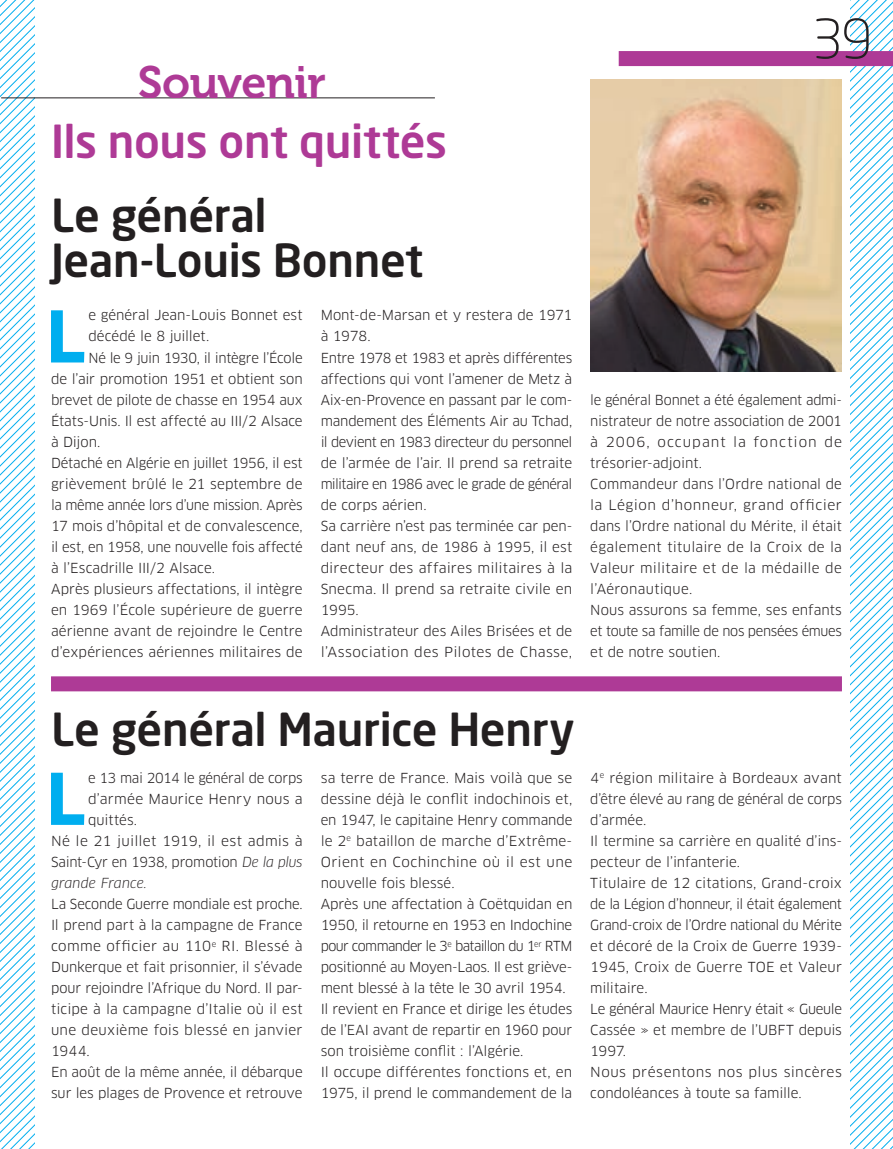
<style>
.page{position:relative;width:893px;height:1149px;background:#fff}
.page>*{position:absolute;margin:0;border:0;box-sizing:border-box;transform-origin:0 0}
._05_Tx_Lettrine{font:700 69.45px "Clan Pro";color:#00aeef}
.t1{font:300 54px "Neo Sans Pro";color:#231f20}
._01_Titre2{font:500 45px/45px "Neo Sans Pro";letter-spacing:-.01em;color:#231f20}
._01_Titre2-2{font:500 45px "Neo Sans Pro";letter-spacing:-.01em;color:#ae3a96}
._00_Tetiere_Coul_Cha{font:45px "Museo 700";letter-spacing:-.01em;color:#ae3a96}
._05_Tx{font:13.5px/21px "Clan Pro";color:#231f20;text-align:justify}
._05_Tx_Lettrine-2{font:13.5px/21px "Clan Pro";color:#231f20}
._05_Tx-2{font:13.5px/21px "Clan Pro";letter-spacing:.02em;color:#231f20}
.s1{font-style:italic}
</style>
<div class="page">
<svg style="left:850px;top:0;width:43px;height:1148px"></svg>
<svg style="left:0;top:0;width:34px;height:1148px"></svg>
<hr style="left:1px;top:98px;width:434px;height:1px;background:#231f20">
<img style="left:590px;top:79px;width:252px;height:292px">
<div style="left:619px;top:51px;width:274px;height:15px;background:#ae3a96"></div>
<div style="left:51px;top:676px;width:791px;height:15px;background:#ae3a96"></div>
<p class="_00_Tetiere_Coul_Cha" style="left:138px;top:57px;width:190px">Souvenir</p>
<p class="_01_Titre2-2" style="left:51px;top:113px;width:398px">Ils nous ont quittés</p>
<p class="_01_Titre2" style="left:51px;top:192px;width:374px">Le général<br>Jean-Louis Bonnet</p>
<p class="_05_Tx_Lettrine" style="left:46px;top:296px;width:41px">L</p>
<p class="_05_Tx_Lettrine-2" style="left:88px;top:305px;width:216px">e général Jean-Louis Bonnet est décédé le 8 juillet.</p>
<p class="_05_Tx" style="left:51px;top:347px;width:253px;text-indent:37px">Né le 9 juin 1930, il intègre l’École de l’air promotion 1951 et obtient son brevet de pilote de chasse en 1954 aux États-Unis. Il est affecté au III/2 Alsace à Dijon.</p>
<p class="_05_Tx" style="left:51px;top:452px;width:253px">Détaché en Algérie en juillet 1956, il est grièvement brûlé le 21 septembre de la même année lors d’une mission. Après 17 mois d’hôpital et de convalescence, il est, en 1958, une nouvelle fois affecté à l’Escadrille III/2 Alsace.</p>
<p class="_05_Tx" style="left:51px;top:578px;width:253px">Après plusieurs affectations, il intègre en 1969 l’École supérieure de guerre aérienne avant de rejoindre le Centre d’expériences aériennes militaires de</p>
<p class="_05_Tx" style="left:321px;top:305px;width:253px">Mont-de-Marsan et y restera de 1971 à 1978.</p>
<p class="_05_Tx" style="left:321px;top:347px;width:253px">Entre 1978 et 1983 et après différentes affections qui vont l’amener de Metz à Aix-en-Provence en passant par le com&shy;mandement des Éléments Air au Tchad, il devient en 1983 directeur du personnel de l’armée de l’air. Il prend sa retraite militaire en 1986 avec le grade de général de corps aérien.</p>
<p class="_05_Tx" style="left:321px;top:515px;width:253px">Sa carrière n’est pas terminée car pen&shy;dant neuf ans, de 1986 à 1995, il est directeur des affaires militaires à la Snecma. Il prend sa retraite civile en 1995.</p>
<p class="_05_Tx" style="left:321px;top:620px;width:253px">Administrateur des Ailes Brisées et de l’Association des Pilotes de Chasse,</p>
<h2 class="t1" style="left:812px;top:7px;width:62px">39</h2>
<p class="_05_Tx" style="left:590px;top:389px;width:253px">le général Bonnet a été également admi&shy;nistrateur de notre association de 2001 à 2006, occupant la fonction de trésorier-adjoint.</p>
<p class="_05_Tx" style="left:590px;top:473px;width:253px">Commandeur dans l’Ordre national de la Légion d’honneur, grand officier dans l’Ordre national du Mérite, il était également titulaire de la Croix de la Valeur militaire et de la médaille de l’Aéronautique.</p>
<p class="_05_Tx" style="left:590px;top:599px;width:253px">Nous assurons sa femme, ses enfants et toute sa famille de nos pensées émues et de notre soutien.</p>
<p class="_01_Titre2" style="left:51px;top:705px;width:525px">Le général Maurice Henry</p>
<p class="_05_Tx_Lettrine" style="left:46px;top:758px;width:41px">L</p>
<p class="_05_Tx_Lettrine-2" style="left:88px;top:767px;width:216px;text-align:justify">e 13 mai 2014 le général de corps d’armée Maurice Henry nous a quittés.</p>
<p class="_05_Tx" style="left:51px;top:830px;width:253px">Né le 21 juillet 1919, il est admis à Saint‑Cyr en 1938, promotion <span class="s1">De la plus grande France.</span></p>
<p class="_05_Tx" style="left:51px;top:893px;width:253px">La Seconde Guerre mondiale est proche.<br>Il prend part à la campagne de France comme officier au 110<sup>e</sup> RI. Blessé à Dunkerque et fait prisonnier, il s’évade pour rejoindre l’Afrique du Nord. Il par&shy;ticipe à la campagne d’Italie où il est une deuxième fois blessé en janvier 1944.</p>
<p class="_05_Tx" style="left:51px;top:1061px;width:253px">En août de la même année, il débarque sur les plages de Provence et retrouve</p>
<p class="_05_Tx" style="left:321px;top:767px;width:253px">sa terre de France. Mais voilà que se dessine déjà le conflit indochinois et, en 1947, le capitaine Henry commande le 2<sup>e</sup> bataillon de marche d’Extrême-Orient en Cochinchine où il est une nouvelle fois blessé.</p>
<p class="_05_Tx" style="left:321px;top:893px;width:253px">Après une affectation à Coëtquidan en 1950, il retourne en 1953 en Indochine pour commander le 3<sup>e</sup> bataillon du 1<sup>er</sup> RTM positionné au Moyen‑ Laos. Il est griève&shy;ment blessé à la tête le 30 avril 1954.</p>
<p class="_05_Tx" style="left:321px;top:998px;width:253px">Il revient en France et dirige les études de l’EAI avant de repartir en 1960 pour son troisième conflit : l’Algérie.</p>
<p class="_05_Tx" style="left:321px;top:1061px;width:253px">Il occupe différentes fonctions et, en<br>1975, il prend le commandement de la</p>
<p class="_05_Tx" style="left:590px;top:767px;width:253px">4<sup>e</sup> région militaire à Bordeaux avant d’être élevé au rang de général de corps d’armée.</p>
<p class="_05_Tx" style="left:590px;top:830px;width:253px">Il termine sa carrière en qualité d’ins&shy;pecteur de l’infanterie.</p>
<p class="_05_Tx" style="left:590px;top:872px;width:253px">Titulaire de 12 citations, Grand-croix de la Légion d’honneur, il était également Grand-croix de l’Ordre national du Mérite et décoré de la Croix de Guerre 1939- 1945, Croix de Guerre TOE et Valeur militaire.</p>
<p class="_05_Tx" style="left:590px;top:998px;width:253px">Le général Maurice Henry était « Gueule Cassée » et membre de l’UBFT depuis 1997.</p>
<p class="_05_Tx-2" style="left:590px;top:1061px;width:253px">Nous présentons nos plus sincères condoléances à toute sa famille.</p>
</div>
